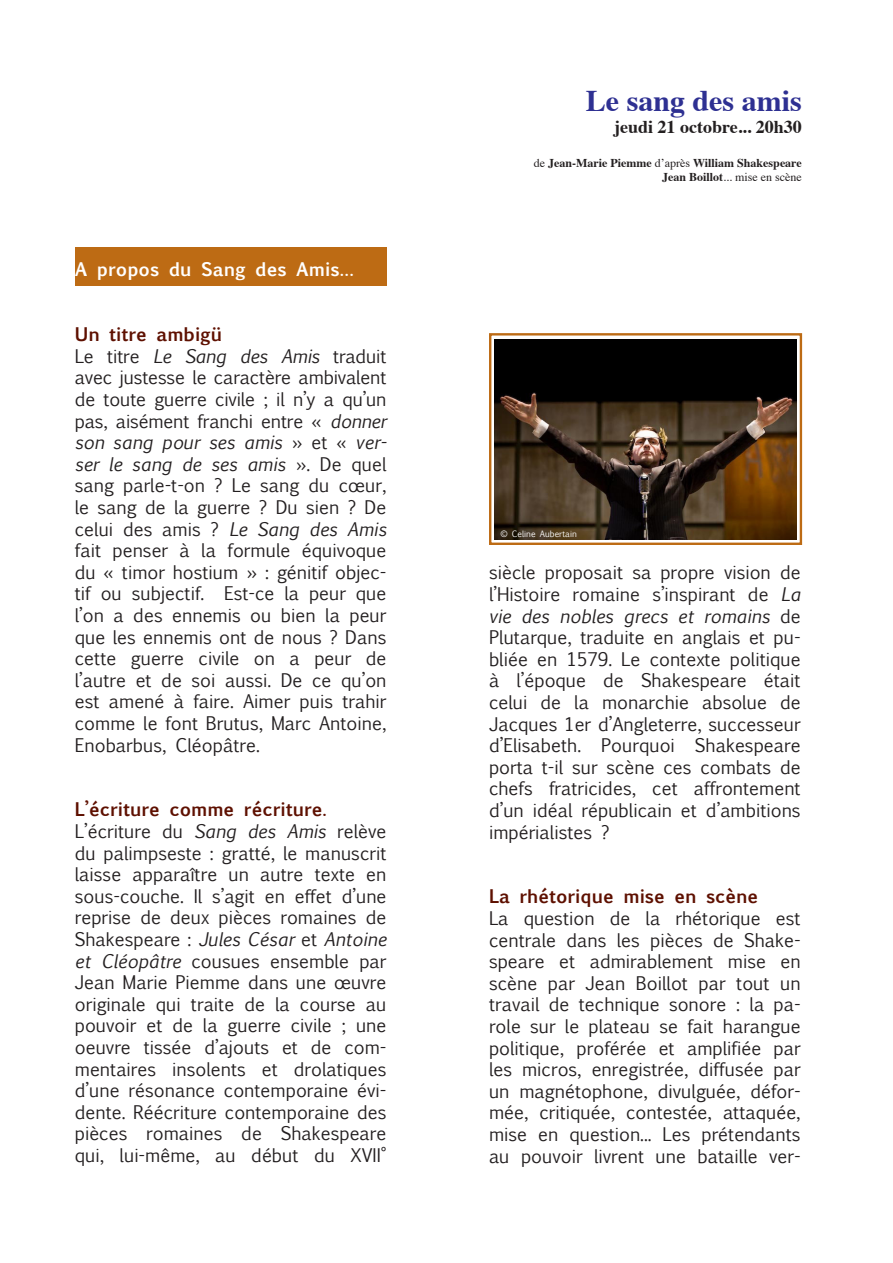
<style>
.page{position:relative;width:893px;height:1263px;background:#fff}
.page>*{position:absolute;margin:0;border:0;box-sizing:border-box;transform-origin:0 0}
.t1{font:700 30px "Times";color:#2e3092}
.t2{font:18px/21.6px "Euphemia UCAS";color:#231f20;text-align:justify}
.t3{font:700 18px "Euphemia UCAS";color:#5e1000}
.t4{font:700 18px "Times";color:#231f20}
.t5{font:700 18px "Euphemia UCAS";color:#fff}
.t6{font:700 12px "Times";color:#231f20}
.t7{font:12px "Times";color:#231f20}
.t8{font:8.4px "Euphemia UCAS";color:#fff}
.s1{font-style:italic}
.s2{font-weight:400}
.s3{font-weight:700}
</style>
<div class="page">
<div style="left:75px;top:247px;width:312px;height:38px;background:#bd6b14"></div>
<img style="left:494px;top:339px;width:303px;height:200px">
<div style="left:489px;top:333px;width:313px;height:212px;border:2px solid #bd6b14"></div>
<p class="t5" style="left:75px;top:256px;width:281px">A propos du Sang des Amis…</p>
<p class="t3" style="left:75px;top:321px;width:149px">Un titre ambigü</p>
<p class="t2" style="left:75px;top:345px;width:314px">Le titre <span class="s1">Le Sang des Amis</span> traduit avec justesse le caractère ambivalent de toute guerre civile ; il n’y a qu’un pas, aisément franchi entre « <span class="s1">donner son sang pour ses amis</span> » et « <span class="s1">ver&shy;ser le sang de ses amis</span> ». De quel sang parle-t-on ? Le sang du cœur, le sang de la guerre ? Du sien ? De celui des amis ? <span class="s1">Le Sang des Amis </span>fait penser à la formule équivoque du « timor hostium » : génitif objec&shy;tif ou subjectif. Est-ce la peur que l’on a des ennemis ou bien la peur que les ennemis ont de nous ? Dans cette guerre civile on a peur de l’autre et de soi aussi. De ce qu’on est amené à faire. Aimer puis trahir comme le font Brutus, Marc Antoine, Enobarbus, Cléopâtre.</p>
<p class="t3" style="left:75px;top:796px;width:253px">L’écriture comme récriture.</p>
<p class="t2" style="left:75px;top:820px;width:313px">L’écriture du <span class="s1">Sang des Amis</span> relève du palimpseste : gratté, le manuscrit laisse apparaître un autre texte en sous-couche. Il s’agit en effet d’une reprise de deux pièces romaines de Shakespeare : <span class="s1">Jules César</span> et <span class="s1">Antoine et Cléopâtre</span> cousues ensemble par Jean Marie Piemme dans une œuvre originale qui traite de la course au pouvoir et de la guerre civile ; une oeuvre tissée d’ajouts et de com&shy;mentaires insolents et drolatiques d’une résonance contemporaine évi&shy;dente. Réécriture contemporaine des pièces romaines de Shakespeare qui, lui-même, au début du XVII°</p>
<p class="t1" style="left:586px;top:72px;width:217px">Le sang des amis</p>
<p class="t4" style="left:614px;top:109px;width:189px">jeudi 21 octobre... 20h30</p>
<p class="t6" style="left:534px;top:151px;width:269px"><span class="s2">de</span> Jean-Marie Piemme <span class="s2">d’après</span> William Shakespeare</p>
<p class="t7" style="left:662px;top:166px;width:141px"><span class="s3">Jean Boillot</span>... mise en scène</p>
<p class="t8" style="left:500px;top:527px;width:78px">© Celine Aubertain</p>
<p class="t2" style="left:489px;top:562px;width:313px">siècle proposait sa propre vision de l’Histoire romaine s’inspirant de <span class="s1">La vie des nobles grecs et romains</span> de Plutarque, traduite en anglais et pu&shy;bliée en 1579. Le contexte politique à l’époque de Shakespeare était celui de la monarchie absolue de Jacques 1er d’Angleterre, successeur d’Elisabeth. Pourquoi Shakespeare porta t-il sur scène ces combats de chefs fratricides, cet affrontement d’un idéal républicain et d’ambitions impérialistes ?</p>
<p class="t3" style="left:489px;top:883px;width:271px">La rhétorique mise en scène</p>
<p class="t2" style="left:489px;top:907px;width:313px">La question de la rhétorique est centrale dans les pièces de Shake&shy;speare et admirablement mise en scène par Jean Boillot par tout un travail de technique sonore : la pa&shy;role sur le plateau se fait harangue politique, proférée et amplifiée par les micros, enregistrée, diffusée par un magnétophone, divulguée, défor&shy;mée, critiquée, contestée, attaquée, mise en question... Les prétendants au pouvoir livrent une bataille ver-</p>
</div>
